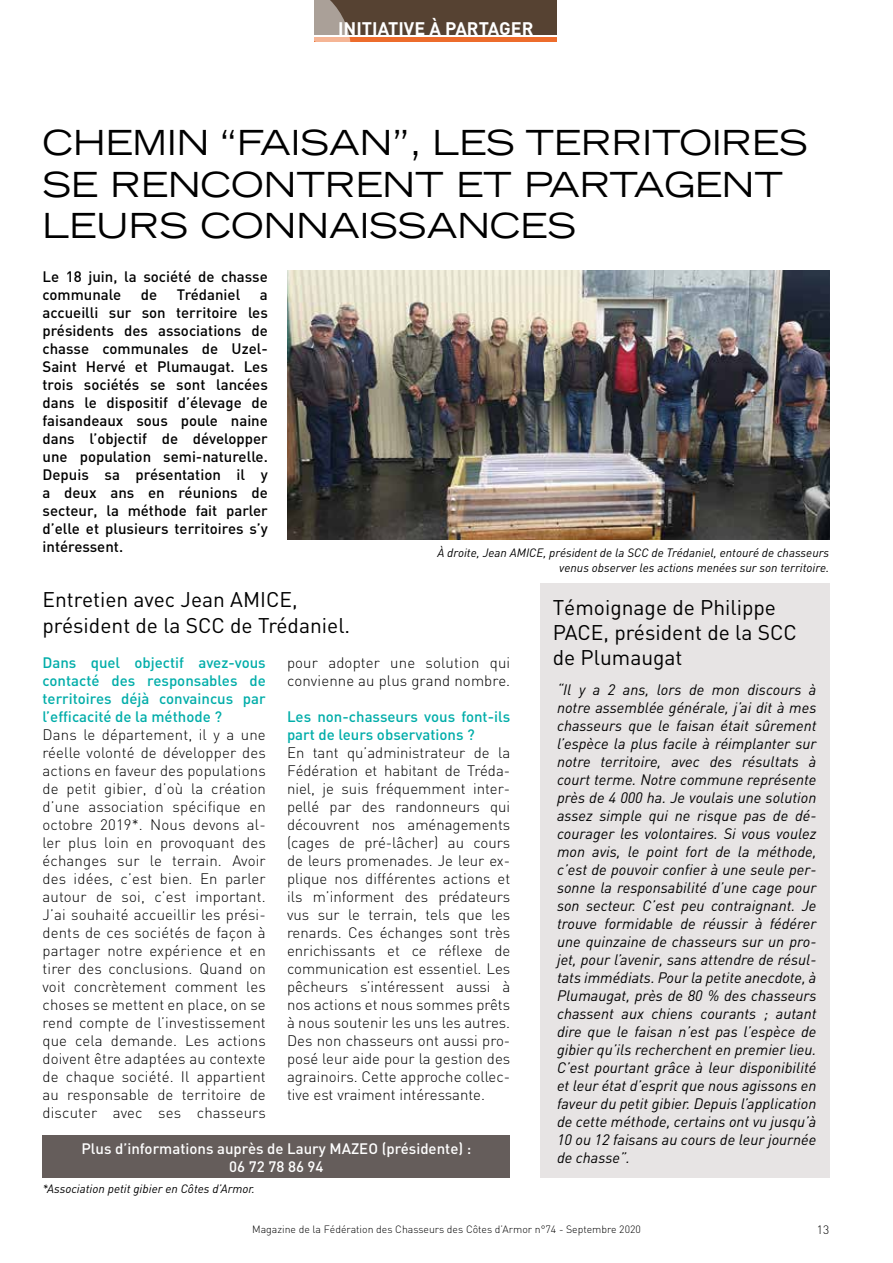
<style>
.page{position:relative;width:893px;height:1263px;background:#fff}
.page>*{position:absolute;margin:0;border:0;box-sizing:border-box;transform-origin:0 0}
.t1{font:expanded 34.5px/41.4px "Trade Gothic LH";color:#000}
.t2{font:21px/25.2px "DIN";color:#000}
.t3{font:700 18px "DIN";color:#fff}
.t4{font:300 15px/18px "DIN";letter-spacing:.01em;color:#000;text-align:justify}
.t5{font:italic 15px/18px "DIN";color:#000;text-align:justify}
.t6{font:500 15px/18px "DIN";color:#000}
.t7{font:500 15px/18px "DIN";color:#00ada9;text-align:justify}
.t8{font:500 15px/18px "DIN";color:#fff;text-align:center}
.t9{font:italic 12px/14.4px "DIN";color:#000;text-align:right}
.t10{font:300 12px "DIN";color:#000}
.t11{font:300 10.5px "DIN";color:#000}
</style>
<div class="page">
<div style="left:43px;top:1136px;width:467px;height:42px;background:#655d5b"></div>
<div style="left:540px;top:584px;width:289px;height:594px;background:#e7e4e4"></div>
<div style="left:315px;top:0;width:242px;height:35px;background:#564232"></div>
<div style="left:315px;top:37px;width:242px;height:5px;background:#ed6c2c"></div>
<svg style="left:314px;top:0;width:37px;height:42px"></svg>
<img style="left:287px;top:270px;width:542px;height:269px">
<p class="t3" style="left:338px;top:17px;width:197px">INITIATIVE À PARTAGER</p>
<h1 class="t1" style="left:43px;top:121px;width:767px">CHEMIN “FAISAN”, LES TERRITOIRES<br>SE RENCONTRENT ET PARTAGENT<br>LEURS CONNAISSANCES</h1>
<p class="t6" style="left:43px;top:267px;width:227px">Le 18 juin, la société de chasse communale</p>
<p class="t6" style="left:141px;top:285px;width:18px">de</p>
<p class="t6" style="left:177px;top:285px;width:65px">Trédaniel</p>
<p class="t6" style="left:43px;top:285px;width:227px;text-align:justify;text-indent:217px">a accueilli sur son territoire les présidents des associations de chasse communales de Uzel-Saint Hervé et Plumaugat. Les trois sociétés se sont lancées dans le dispositif d’élevage de faisandeaux sous poule naine dans l’objectif de développer une population semi-naturelle.<br>Depuis sa présentation il y a deux ans en réunions de secteur, la méthode fait parler d’elle et plusieurs territoires s’y intéressent.</p>
<p class="t9" style="left:437px;top:545px;width:393px">À droite, Jean AMICE, président de la SCC de Trédaniel, entouré de chasseurs venus observer les actions menées sur son territoire.</p>
<h2 class="t2" style="left:43px;top:587px;width:309px">Entretien avec Jean AMICE, président de la SCC de Trédaniel.</h2>
<h2 class="t2" style="left:553px;top:594px;width:245px">Témoignage de Philippe<br>PACE, président de la SCC de Plumaugat</h2>
<p class="t4" style="left:287px;top:653px;width:225px">pour adopter une solution qui convienne au plus grand nombre.</p>
<p class="t7" style="left:287px;top:707px;width:225px">Les non-chasseurs vous font-ils part de leurs observations ?</p>
<p class="t4" style="left:287px;top:743px;width:225px">En tant qu’administrateur de la Fédération et habitant de Tréda&shy;niel, je suis fréquemment inter&shy;pellé par des randonneurs qui découvrent nos aménagements (cages de pré-lâcher) au cours de leurs promenades. Je leur ex&shy;plique nos différentes actions et ils m’informent des prédateurs vus sur le terrain, tels que les renards. Ces échanges sont très enrichissants et ce réflexe de communication est essentiel. Les pêcheurs s’intéressent aussi à nos actions et nous sommes prêts à nous soutenir les uns les autres.<br>Des non chasseurs ont aussi pro&shy;posé leur aide pour la gestion des agrainoirs. Cette approche collec&shy;tive est vraiment intéressante.</p>
<p class="t7" style="left:43px;top:653px;width:225px">Dans quel objectif avez-vous contacté des responsables de territoires déjà convaincus par l’efficacité de la méthode ?</p>
<p class="t4" style="left:43px;top:726px;width:225px">Dans le département, il y a une réelle volonté de développer des actions en faveur des populations de petit gibier, d’où la création d’une association spécifique en octobre 2019*. Nous devons al&shy;ler plus loin en provoquant des échanges sur le terrain. Avoir des idées, c’est bien. En parler autour de soi, c’est important.<br>J’ai souhaité accueillir les prési&shy;dents de ces sociétés de façon à partager notre expérience et en tirer des conclusions. Quand on voit concrètement comment les choses se mettent en place, on se rend compte de l’investissement que cela demande. Les actions doivent être adaptées au contexte de chaque société. Il appartient au responsable de territoire de discuter avec ses chasseurs</p>
<p class="t5" style="left:557px;top:680px;width:261px">“Il y a 2 ans, lors de mon discours à notre assemblée générale, j’ai dit à mes chasseurs que le faisan était sûrement l’espèce la plus facile à réimplanter sur notre territoire, avec des résultats à court terme. Notre commune représente près de 4 000 ha. Je voulais une solution assez simple qui ne risque pas de dé&shy;courager les volontaires. Si vous voulez mon avis, le point fort de la méthode, c’est de pouvoir confier à une seule per&shy;sonne la responsabilité d’une cage pour son secteur. C’est peu contraignant. Je trouve formidable de réussir à fédérer une quinzaine de chasseurs sur un pro&shy;jet, pour l’avenir, sans attendre de résul&shy;tats immédiats. Pour la petite anecdote, à Plumaugat, près de 80 % des chasseurs chassent aux chiens courants ; autant dire que le faisan n’est pas l’espèce de gibier qu’ils recherchent en premier lieu.<br>C’est pourtant grâce à leur disponibilité et leur état d’esprit que nous agissons en faveur du petit gibier. Depuis l’application de cette méthode, certains ont vu jusqu’à 10 ou 12 faisans au cours de leur journée de chasse”.</p>
<p class="t8" style="left:81px;top:1139px;width:391px">Plus d’informations auprès de Laury MAZEO (présidente) :<br>06 72 78 86 94</p>
<p class="t9" style="left:43px;top:1181px;width:214px">*Association petit gibier en Côtes d’Armor.</p>
<p class="t11" style="left:252px;top:1223px;width:390px">Magazine de la Fédération des Chasseurs des Côtes d’Armor n°74 - Septembre 2020</p>
<p class="t10" style="left:817px;top:1223px;width:14px">13</p>
</div>
